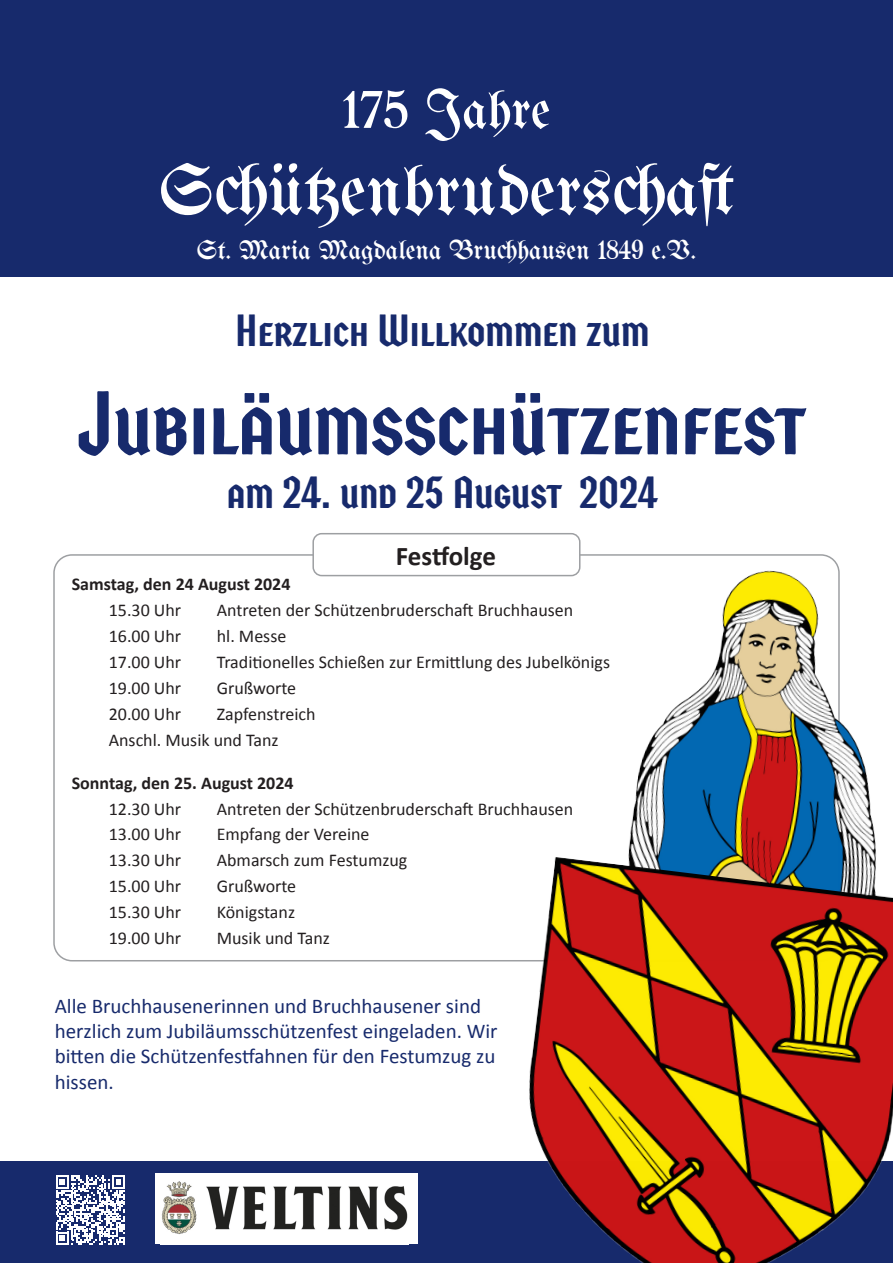
<style>
.page{position:relative;width:893px;height:1263px;background:#fff}
.page>*{position:absolute;margin:0;border:0;box-sizing:border-box;transform-origin:0 0}
.t1{font:90px "Cinder";color:#172a6c}
.t2{font:72px "Unifraktur Maguntia";color:#fff}
.t3{font:54px "Unifraktur Maguntia";color:#fff}
.t4{font:45px "Cinder";color:#172a6c}
.t5{font:27px "Unifraktur Maguntia";color:#fff}
.t6{font:700 27px "Calibri";letter-spacing:-.005em;color:#231f20}
.t7{font:21px/25.2px "Calibri";color:#172a6c}
.t8{font:18px "Calibri";color:#231f20}
.t9{font:700 18px "Calibri";color:#231f20}
</style>
<div class="page">
<div style="left:0;top:1161px;width:893px;height:102px;background:#172a6c"></div>
<div style="left:0;top:0;width:893px;height:277px;background:#172a6c"></div>
<div style="left:312px;top:533px;width:268px;height:43px;border:2px solid #9d9fa2;border-radius:9px"></div>
<div style="left:155px;top:1173px;width:262px;height:71px;background:#fff"></div>
<img style="left:161px;top:1181px;width:247px;height:53px">
<svg style="left:56px;top:1175px;width:69px;height:70px"></svg>
<img style="left:503px;top:545px;width:390px;height:718px">
<p class="t3" style="left:343px;top:78px;width:209px">175 Jahre</p>
<p class="t2" style="left:159px;top:147px;width:577px">Schützenbruderschaft</p>
<p class="t5" style="left:197px;top:234px;width:501px">St. Maria Magdalena Bruchhausen 1849 e.V.</p>
<p class="t4" style="left:235px;top:305px;width:416px">Herzlich Willkommen zum</p>
<p class="t1" style="left:78px;top:371px;width:730px">Jubiläumsschützenfest</p>
<p class="t4" style="left:227px;top:467px;width:433px">am 24. und 25 August 2024</p>
<p class="t6" style="left:396px;top:537px;width:101px">Festfolge</p>
<p class="t9" style="left:72px;top:572px;width:220px">Samstag, den 24 August 2024</p>
<p class="t8" style="left:109px;top:598px;width:74px">15.30 Uhr</p>
<p class="t8" style="left:217px;top:598px;width:358px">Antreten der Schützenbruderschaft Bruchhausen</p>
<p class="t8" style="left:109px;top:624px;width:74px">16.00 Uhr</p>
<p class="t8" style="left:217px;top:624px;width:71px">hl. Messe</p>
<p class="t8" style="left:109px;top:649px;width:74px">17.00 Uhr</p>
<p class="t8" style="left:217px;top:649px;width:395px">Traditionelles Schießen zur Ermittlung des Jubelkönigs</p>
<p class="t8" style="left:109px;top:675px;width:74px">19.00 Uhr</p>
<p class="t8" style="left:217px;top:675px;width:81px">Grußworte</p>
<p class="t8" style="left:109px;top:701px;width:74px">20.00 Uhr</p>
<p class="t8" style="left:217px;top:701px;width:100px">Zapfenstreich</p>
<p class="t8" style="left:109px;top:727px;width:171px">Anschl. Musik und Tanz</p>
<p class="t9" style="left:72px;top:770px;width:223px">Sonntag, den 25. August 2024</p>
<p class="t8" style="left:109px;top:796px;width:74px">12.30 Uhr</p>
<p class="t8" style="left:217px;top:796px;width:358px">Antreten der Schützenbruderschaft Bruchhausen</p>
<p class="t8" style="left:109px;top:822px;width:74px">13.00 Uhr</p>
<p class="t8" style="left:217px;top:822px;width:154px">Empfang der Vereine</p>
<p class="t8" style="left:109px;top:848px;width:74px">13.30 Uhr</p>
<p class="t8" style="left:217px;top:848px;width:192px">Abmarsch zum Festumzug</p>
<p class="t8" style="left:109px;top:874px;width:74px">15.00 Uhr</p>
<p class="t8" style="left:217px;top:874px;width:81px">Grußworte</p>
<p class="t8" style="left:109px;top:899px;width:74px">15.30 Uhr</p>
<p class="t8" style="left:217px;top:899px;width:80px">Königstanz</p>
<p class="t8" style="left:109px;top:925px;width:74px">19.00 Uhr</p>
<p class="t8" style="left:217px;top:925px;width:115px">Musik und Tanz</p>
<p class="t7" style="left:55px;top:993px;width:444px">Alle Bruchhausenerinnen und Bruchhausener sind herzlich zum Jubiläumsschützenfest eingeladen. Wir bitten die Schützenfestfahnen für den Festumzug zu hissen.</p>
</div>
